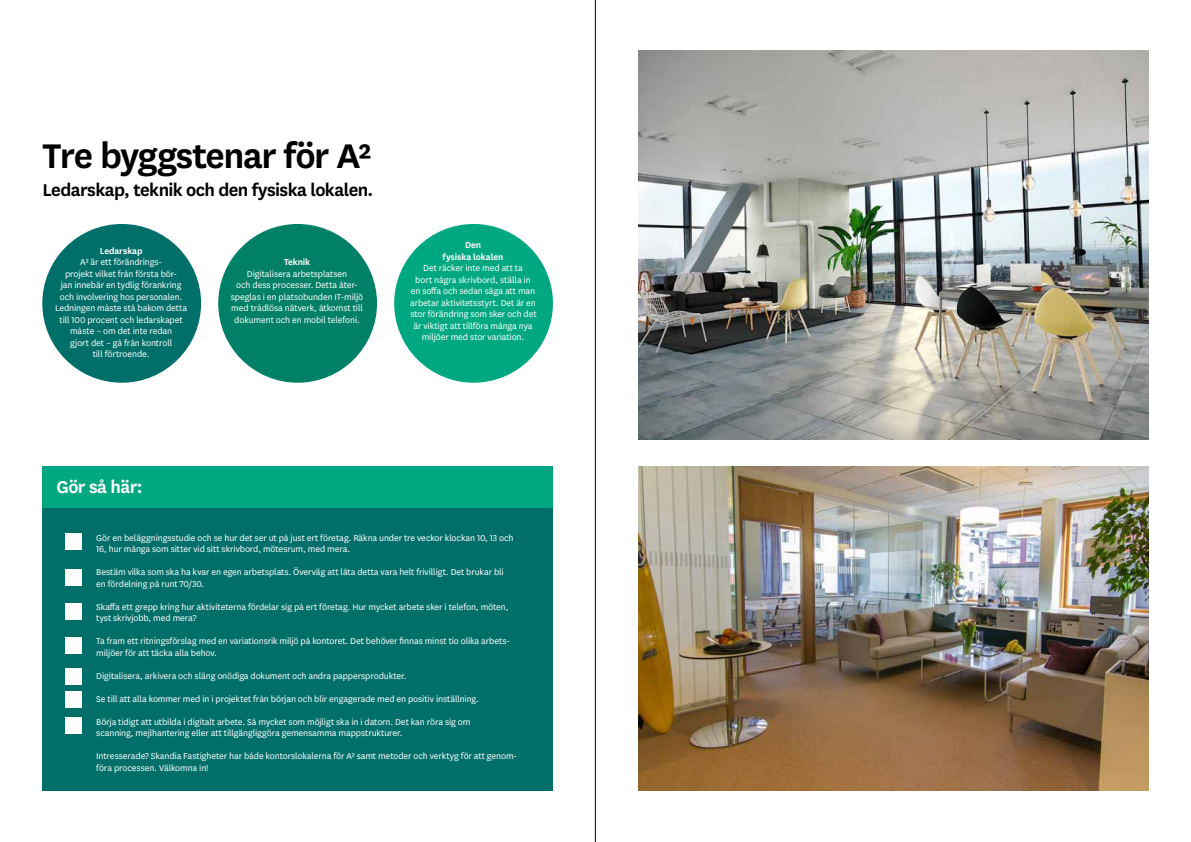
<style>
.page{position:relative;width:1191px;height:842px;background:#fff}
.page>*{position:absolute;margin:0;border:0;box-sizing:border-box;transform-origin:0 0}
.t1{font:600 40px "Skandia Sans";letter-spacing:-.035em;color:#000}
.t2{font:600 20px "Skandia Sans";letter-spacing:-.03em;color:#000}
.t3{font:600 20px "Skandia Sans";letter-spacing:-.03em;color:#fff}
.t4{font:10px/11.5px "Skandia Sans";letter-spacing:-.01em;color:#fff}
.t5{font:600 10px/11.5px "Skandia Sans";letter-spacing:-.01em;color:#fff;text-align:center}
</style>
<div class="page">
<img style="left:638px;top:467px;width:510px;height:324px">
<div style="left:42px;top:467px;width:511px;height:324px;background:#006f6a"></div>
<div style="left:65px;top:534px;width:16px;height:16px;background:#fff"></div>
<div style="left:65px;top:569px;width:16px;height:16px;background:#fff"></div>
<div style="left:65px;top:604px;width:16px;height:16px;background:#fff"></div>
<div style="left:65px;top:638px;width:16px;height:16px;background:#fff"></div>
<div style="left:65px;top:668px;width:16px;height:16px;background:#fff"></div>
<div style="left:65px;top:691px;width:16px;height:16px;background:#fff"></div>
<div style="left:65px;top:718px;width:16px;height:16px;background:#fff"></div>
<div style="left:42px;top:467px;width:511px;height:41px;background:#00a881"></div>
<div style="left:42px;top:224px;width:159px;height:159px;background:#006f6a;border-radius:50%"></div>
<div style="left:394px;top:224px;width:159px;height:159px;background:#00a881;border-radius:50%"></div>
<div style="left:218px;top:224px;width:159px;height:159px;background:#008066;border-radius:50%"></div>
<img style="left:638px;top:50px;width:510px;height:389px">
<hr style="left:595px;top:0;width:1px;height:842px;background:#000">
<h1 class="t1" style="left:43px;top:129px;width:330px">Tre byggstenar för A²</h1>
<h2 class="t2" style="left:43px;top:176px;width:332px">Ledarskap, teknik och den fysiska lokalen.</h2>
<p class="t5" style="left:100px;top:244px;width:44px">Ledarskap</p>
<p class="t4" style="left:55px;top:256px;width:134px;text-align:center">A² är ett förändrings-<br>projekt vilket från första bör-<br>jan innebär en tydlig förankring och involvering hos personalen.<br>Ledningen måste stå bakom detta till 100 procent och ledarskapet måste – om det inte redan<br>gjort det – gå från kontroll<br>till förtroende.</p>
<p class="t5" style="left:284px;top:256px;width:28px">Teknik</p>
<p class="t4" style="left:231px;top:267px;width:134px;text-align:center">Digitalisera arbetsplatsen<br>och dess processer. Detta åter&shy;speglas i en platsobunden IT-miljö med trådlösa nätverk, åtkomst till dokument och en mobil telefoni.</p>
<p class="t5" style="left:442px;top:239px;width:62px">Den<br>fysiska lokalen</p>
<p class="t4" style="left:410px;top:262px;width:128px;text-align:center">Det räcker inte med att ta<br>bort några skrivbord, ställa in en soffa och sedan säga att man arbetar aktivitetsstyrt. Det är en stor förändring som sker och det är viktigt att tillföra många nya miljöer med stor variation.</p>
<h2 class="t3" style="left:56px;top:473px;width:88px">Gör så här:</h2>
<p class="t4" style="left:96px;top:532px;width:419px">Gör en beläggningsstudie och se hur det ser ut på just ert företag. Räkna under tre veckor klockan 10, 13 och<br>16, hur många som sitter vid sitt skrivbord, mötesrum, med mera.</p>
<p class="t4" style="left:96px;top:566px;width:409px">Bestäm vilka som ska ha kvar en egen arbetsplats. Överväg att låta detta vara helt frivilligt. Det brukar bli en fördelning på runt 70/30.</p>
<p class="t4" style="left:96px;top:601px;width:414px">Skaffa ett grepp kring hur aktiviteterna fördelar sig på ert företag. Hur mycket arbete sker i telefon, möten, tyst skrivjobb, med mera?</p>
<p class="t4" style="left:96px;top:635px;width:415px">Ta fram ett ritningsförslag med en variationsrik miljö på kontoret. Det behöver finnas minst tio olika arbets&shy;miljöer för att täcka alla behov.</p>
<p class="t4" style="left:96px;top:670px;width:312px">Digitalisera, arkivera och släng onödiga dokument och andra pappersprodukter.</p>
<p class="t4" style="left:96px;top:693px;width:384px">Se till att alla kommer med in i projektet från början och blir engagerade med en positiv inställning.</p>
<p class="t4" style="left:96px;top:716px;width:376px">Börja tidigt att utbilda i digitalt arbete. Så mycket som möjligt ska in i datorn. Det kan röra sig om scanning, mejlhantering eller att tillgängliggöra gemensamma mappstrukturer.</p>
<p class="t4" style="left:96px;top:750px;width:422px">Intresserade? Skandia Fastigheter har både kontorslokalerna för A² samt metoder och verktyg för att genom&shy;föra processen. Välkomna in!</p>
</div>
